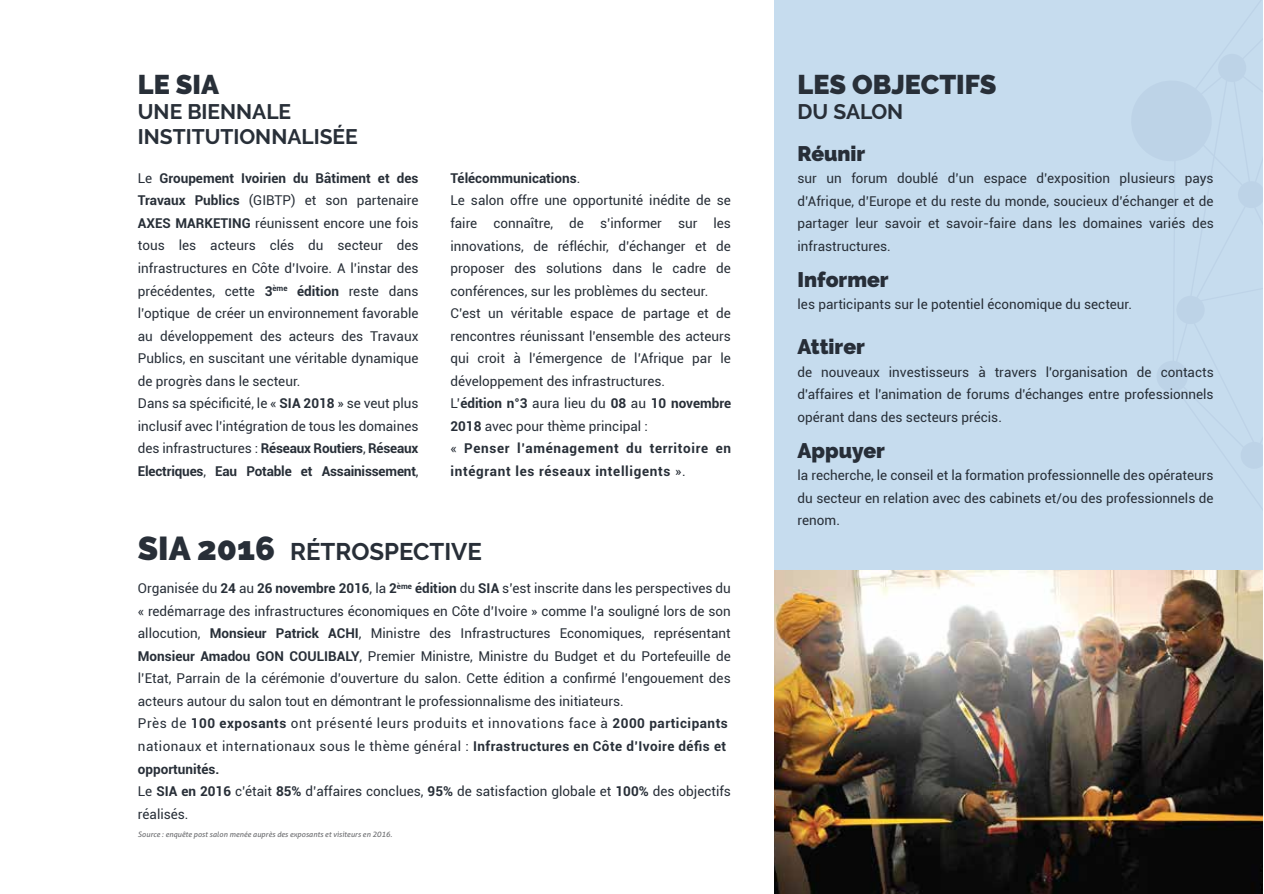
<style>
.page{position:relative;width:1264px;height:894px;background:#fff}
.page>*{position:absolute;margin:0;border:0;box-sizing:border-box;transform-origin:0 0}
.t1{font:900 27px "Raleway";color:#282f38}
.t2{font:700 24px "Raleway";color:#282f38}
.t3{font:700 21px/25.2px "Raleway";color:#282f38}
.t4{font:900 21px "Raleway";color:#272e38}
.t5{font:13.5px/22.5px "Roboto";color:#282f38}
.t6{font:italic 7.5px "Aller";color:#6d6e71}
.s1{font-weight:700}
.s2{font-weight:900;font-size:33px}
</style>
<div class="page">
<div style="left:775px;top:0;width:488px;height:570px;background:#c6dcee"></div>
<img style="left:775px;top:570px;width:488px;height:323px">
<h1 class="t1" style="left:138px;top:69px;width:83px">LE SIA</h1>
<h3 class="t3" style="left:138px;top:99px;width:221px">UNE BIENNALE<br>INSTITUTIONNALISÉE</h3>
<p class="t5" style="left:138px;top:166px;width:282px">Le <span class="s1">Groupement Ivoirien du Bâtiment et des Travaux Publics</span> (GIBTP) et son partenaire <span class="s1">AXES MARKETING</span> réunissent encore une fois tous les acteurs clés du secteur des infrastructures en Côte d’Ivoire. A l’instar des précédentes, cette <span class="s1">3</span><sup>ème</sup> <span class="s1">édition</span> reste dans l’optique de créer un environnement favorable au développement des acteurs des Travaux Publics, en suscitant une véritable dynamique de progrès dans le secteur.<br>Dans sa spécificité, le « <span class="s1">SIA 2018</span> » se veut plus inclusif avec l’intégration de tous les domaines des infrastructures : <span class="s1">Réseaux Routiers</span>, <span class="s1">Réseaux Electriques</span>, <span class="s1">Eau Potable et Assainissement</span>,</p>
<p class="t5" style="left:450px;top:166px;width:282px"><span class="s1">Télécommunications</span>.<br>Le salon offre une opportunité inédite de se faire connaître, de s’informer sur les innovations, de réfléchir, d’échanger et de proposer des solutions dans le cadre de conférences, sur les problèmes du secteur.<br>C’est un véritable espace de partage et de rencontres réunissant l’ensemble des acteurs qui croit à l’émergence de l’Afrique par le développement des infrastructures.<br>L’<span class="s1">édition n°3</span> aura lieu du <span class="s1">08</span> au <span class="s1">10 novembre 2018</span> avec pour thème principal :<br>« <span class="s1">Penser l’aménagement du territoire en intégrant les réseaux intelligents</span> ».</p>
<h2 class="t2" style="left:138px;top:537px;width:345px"><span class="s2">SIA 2016</span> RÉTROSPECTIVE</h2>
<p class="t5" style="left:138px;top:576px;width:594px">Organisée du <span class="s1">24</span> au <span class="s1">26 novembre 2016</span>, la <span class="s1">2</span><sup>ème</sup> <span class="s1">édition</span> du <span class="s1">SIA</span> s’est inscrite dans les perspectives du « redémarrage des infrastructures économiques en Côte d’Ivoire » comme l’a souligné lors de son allocution, <span class="s1">Monsieur Patrick ACHI</span>, Ministre des Infrastructures Economiques, représentant <span class="s1">Monsieur Amadou GON COULIBALY</span>, Premier Ministre, Ministre du Budget et du Portefeuille de l’Etat, Parrain de la cérémonie d’ouverture du salon. Cette édition a confirmé l’engouement des acteurs autour du salon tout en démontrant le professionnalisme des initiateurs.<br>Près de <span class="s1">100 exposants</span> ont présenté leurs produits et innovations face à <span class="s1">2000 participants </span>nationaux et internationaux sous le thème général : <span class="s1">Infrastructures en Côte d’Ivoire défis et opportunités.<br></span>Le <span class="s1">SIA en 2016</span> c’était <span class="s1">85%</span> d’affaires conclues, <span class="s1">95%</span> de satisfaction globale et <span class="s1">100%</span> des objectifs réalisés.</p>
<p class="t6" style="left:138px;top:828px;width:256px">Source : enquête post salon menée auprès des exposants et visiteurs en 2016.</p>
<h1 class="t1" style="left:797px;top:69px;width:200px">LES OBJECTIFS</h1>
<h3 class="t3" style="left:797px;top:99px;width:107px">DU SALON</h3>
<h3 class="t4" style="left:797px;top:141px;width:69px">Réunir</h3>
<p class="t5" style="left:797px;top:166px;width:418px;text-align:justify">sur un forum doublé d’un espace d’exposition plusieurs pays d’Afrique, d’Europe et du reste du monde, soucieux d’échanger et de partager leur savoir et savoir-faire dans les domaines variés des infrastructures.</p>
<h3 class="t4" style="left:797px;top:267px;width:93px">Informer</h3>
<p class="t5" style="left:797px;top:292px;width:336px">les participants sur le potentiel économique du secteur.</p>
<h3 class="t4" style="left:797px;top:334px;width:69px">Attirer</h3>
<p class="t5" style="left:797px;top:360px;width:418px;text-align:justify">de nouveaux investisseurs à travers l'organisation de contacts d'affaires et l'animation de forums d'échanges entre professionnels opérant dans des secteurs précis.</p>
<h3 class="t4" style="left:797px;top:438px;width:89px">Appuyer</h3>
<p class="t5" style="left:797px;top:463px;width:418px;text-align:justify">la recherche, le conseil et la formation professionnelle des opérateurs du secteur en relation avec des cabinets et/ou des professionnels de renom.</p>
</div>
